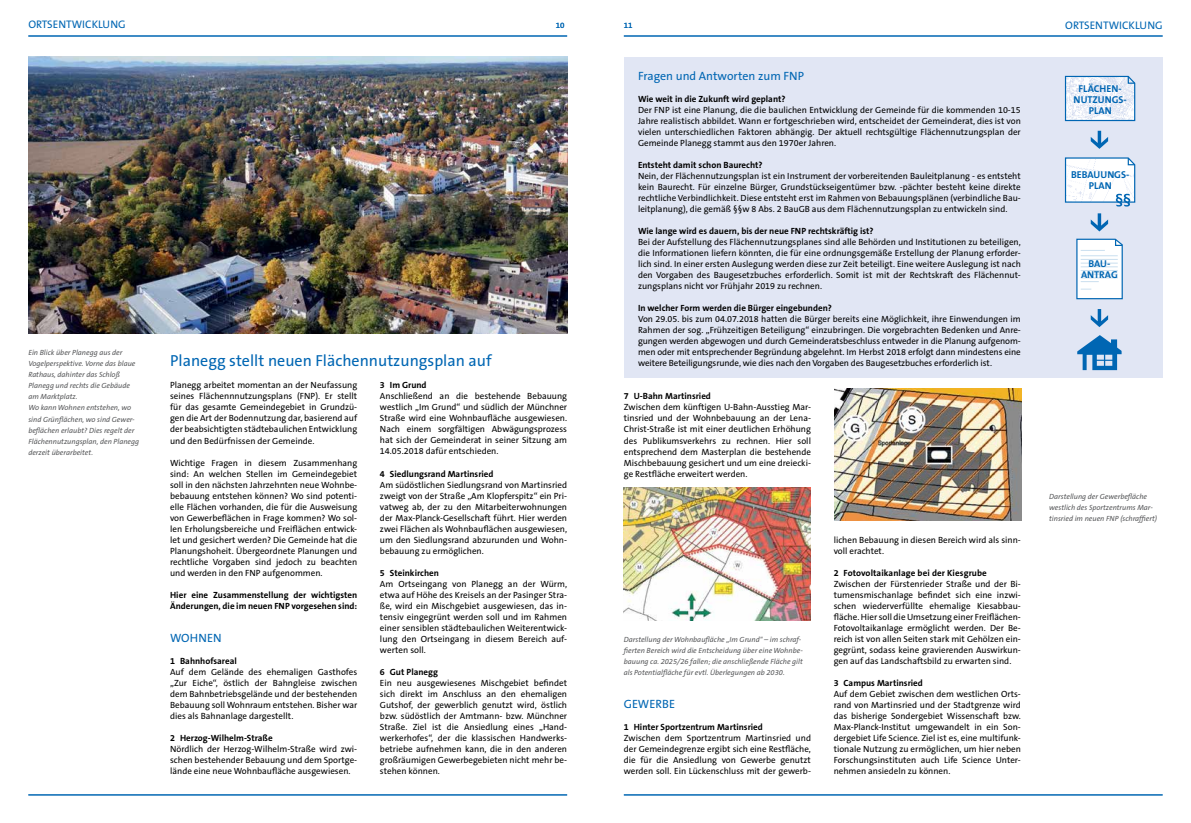
<style>
.page{position:relative;width:1191px;height:823px;background:#fff}
.page>*{position:absolute;margin:0;border:0;box-sizing:border-box;transform-origin:0 0}
.t1{font:16px "The Sans B5 Plain";color:#0066b3}
.t2{font:12px "The Sans B5 Plain";color:#0066b3}
.t3{font:11px "The Sans B5 Plain";color:#0066b3}
.t4{font:700 10px/11px "The Sans B7";color:#0066b3;text-align:center}
.t5{font:9px/11px "The Sans B5 Plain";color:#000;text-align:justify}
.t6{font:700 9px/11px "The Sans B7";color:#000}
.t7{font:8px "The Sans B5 Plain";color:#0066b3}
.t8{font:italic 7.5px/11px "The Sans B5 Plain";color:#58595b}
</style>
<div class="page">
<div style="left:624px;top:57px;width:538px;height:320px;background:#e1e6f4"></div>
<hr style="left:624px;top:36px;width:538px;height:1px;background:#0066b3">
<hr style="left:624px;top:794px;width:538px;height:1px;background:#0066b3">
<hr style="left:28px;top:36px;width:539px;height:1px;background:#0066b3">
<hr style="left:28px;top:794px;width:539px;height:1px;background:#0066b3">
<img style="left:28px;top:57px;width:539px;height:276px">
<img style="left:834px;top:388px;width:187px;height:132px">
<img style="left:623px;top:487px;width:187px;height:133px">
<svg style="left:1064px;top:75px;width:72px;height:47px"></svg>
<svg style="left:1064px;top:157px;width:72px;height:49px;background:#e0ebf5"></svg>
<svg style="left:1076px;top:238px;width:47px;height:62px;background:#e1ecf5"></svg>
<svg style="left:1077px;top:335px;width:44px;height:35px"></svg>
<svg style="left:1090px;top:130px;width:19px;height:19px"></svg>
<svg style="left:1090px;top:213px;width:19px;height:18px"></svg>
<svg style="left:1090px;top:309px;width:19px;height:18px"></svg>
<p class="t3" style="left:28px;top:19px;width:99px">ORTSENTWICKLUNG</p>
<p class="t7" style="left:556px;top:21px;width:10px">10</p>
<p class="t7" style="left:624px;top:21px;width:10px">11</p>
<p class="t3" style="left:1065px;top:19px;width:99px">ORTSENTWICKLUNG</p>
<p class="t8" style="left:28px;top:347px;width:112px">Ein Blick über Planegg aus der<br>Vogelperspektive. Vorne das blaue<br>Rathaus, dahinter das Schloß<br>Planegg und rechts die Gebäude am Marktplatz.<br>Wo kann Wohnen entstehen, wo sind Grünflächen, wo sind Gewer&shy;beflächen erlaubt? Dies regelt der<br>Flächennutzungsplan, den Planegg derzeit überarbeitet.</p>
<h1 class="t1" style="left:170px;top:352px;width:323px">Planegg stellt neuen Flächennutzungsplan auf</h1>
<p class="t5" style="left:170px;top:380px;width:189px">Planegg arbeitet momentan an der Neufassung seines Flächennnutzungsplans (FNP). Er stellt für das gesamte Gemeindegebiet in Grundzü&shy;gen die Art der Bodennutzung dar, basierend auf der beabsichtigten städtebaulichen Entwicklung und den Bedürfnissen der Gemeinde.</p>
<p class="t5" style="left:170px;top:457px;width:189px">Wichtige Fragen in diesem Zusammenhang sind: An welchen Stellen im Gemeindegebiet soll in den nächsten Jahrzehnten neue Wohnbe&shy;bebauung entstehen können? Wo sind potenti&shy;elle Flächen vorhanden, die für die Ausweisung von Gewerbeflächen in Frage kommen? Wo sol&shy;len Erholungsbereiche und Freiflächen entwick&shy;let und gesichert werden? Die Gemeinde hat die Planungshoheit. Übergeordnete Planungen und rechtliche Vorgaben sind jedoch zu beachten und werden in den FNP aufgenommen.</p>
<p class="t6" style="left:170px;top:589px;width:189px">Hier eine Zusammenstellung der wichtigsten<br>Änderungen, die im neuen FNP vorgesehen sind:</p>
<h2 class="t2" style="left:170px;top:631px;width:53px">WOHNEN</h2>
<p class="t6" style="left:170px;top:655px;width:68px">1 Bahnhofsareal</p>
<p class="t5" style="left:170px;top:666px;width:189px">Auf dem Gelände des ehemaligen Gasthofes „Zur Eiche“, östlich der Bahngleise zwischen dem Bahnbetriebsgelände und der bestehenden Bebauung soll Wohnraum entstehen. Bisher war dies als Bahnanlage dargestellt.</p>
<p class="t6" style="left:170px;top:732px;width:104px">2 Herzog-Wilhelm-Straße</p>
<p class="t5" style="left:170px;top:743px;width:189px">Nördlich der Herzog-Wilhelm-Straße wird zwi&shy;schen bestehender Bebauung und dem Sportge&shy;lände eine neue Wohnbaufläche ausgewiesen.</p>
<p class="t6" style="left:380px;top:380px;width:48px">3 Im Grund</p>
<p class="t5" style="left:380px;top:391px;width:189px">Anschließend an die bestehende Bebauung westlich „Im Grund“ und südlich der Münchner Straße wird eine Wohnbaufläche ausgewiesen.<br>Nach einem sorgfältigen Abwägungsprozess hat sich der Gemeinderat in seiner Sitzung am 14.05.2018 dafür entschieden.</p>
<p class="t6" style="left:380px;top:468px;width:115px">4 Siedlungsrand Martinsried</p>
<p class="t5" style="left:380px;top:479px;width:189px">Am südöstlichen Siedlungsrand von Martinsried zweigt von der Straße „Am Klopferspitz“ ein Pri&shy;vatweg ab, der zu den Mitarbeiterwohnungen der Max-Planck-Gesellschaft führt. Hier werden zwei Flächen als Wohnbauflächen ausgewiesen, um den Siedlungsrand abzurunden und Wohn&shy;bebauung zu ermöglichen.</p>
<p class="t6" style="left:380px;top:567px;width:60px">5 Steinkirchen</p>
<p class="t5" style="left:380px;top:578px;width:189px">Am Ortseingang von Planegg an der Würm, etwa auf Höhe des Kreisels an der Pasinger Stra&shy;ße, wird ein Mischgebiet ausgewiesen, das in&shy;tensiv eingegrünt werden soll und im Rahmen einer sensiblen städtebaulichen Weiterentwick&shy;lung den Ortseingang in diesem Bereich auf&shy;werten soll.</p>
<p class="t6" style="left:380px;top:666px;width:60px">6 Gut Planegg</p>
<p class="t5" style="left:380px;top:677px;width:189px">Ein neu ausgewiesenes Mischgebiet befindet sich direkt im Anschluss an den ehemaligen Gutshof, der gewerblich genutzt wird, östlich bzw. südöstlich der Amtmann- bzw. Münchner Straße. Ziel ist die Ansiedlung eines „Hand&shy;werkerhofes“, der die klassischen Handwerks&shy;betriebe aufnehmen kann, die in den anderen großräumigen Gewerbegebieten nicht mehr be&shy;stehen können.</p>
<h2 class="t2" style="left:638px;top:70px;width:168px">Fragen und Antworten zum FNP</h2>
<p class="t6" style="left:638px;top:94px;width:149px">Wie weit in die Zukunft wird geplant?</p>
<p class="t5" style="left:638px;top:105px;width:384px">Der FNP ist eine Planung, die die baulichen Entwicklung der Gemeinde für die kommenden 10-15<br>Jahre realistisch abbildet. Wann er fortgeschrieben wird, entscheidet der Gemeinderat, dies ist von vielen unterschiedlichen Faktoren abhängig. Der aktuell rechtsgültige Flächennutzungsplan der Gemeinde Planegg stammt aus den 1970er Jahren.</p>
<p class="t6" style="left:638px;top:160px;width:126px">Entsteht damit schon Baurecht?</p>
<p class="t5" style="left:638px;top:171px;width:384px">Nein, der Flächennutzungsplan ist ein Instrument der vorbereitenden Bauleitplanung - es entsteht kein Baurecht. Für einzelne Bürger, Grundstückseigentümer bzw. -pächter besteht keine direkte rechtliche Verbindlichkeit. Diese entsteht erst im Rahmen von Bebauungsplänen (verbindliche Bau&shy;leitplanung), die gemäß §§w 8 Abs. 2 BauGB aus dem Flächennutzungsplan zu entwickeln sind.</p>
<p class="t6" style="left:638px;top:226px;width:237px">Wie lange wird es dauern, bis der neue FNP rechtskräftig ist?</p>
<p class="t5" style="left:638px;top:237px;width:384px">Bei der Aufstellung des Flächennutzungsplanes sind alle Behörden und Institutionen zu beteiligen, die Informationen liefern könnten, die für eine ordnungsgemäße Erstellung der Planung erforder&shy;lich sind. In einer ersten Auslegung werden diese zur Zeit beteiligt. Eine weitere Auslegung ist nach den Vorgaben des Baugesetzbuches erforderlich. Somit ist mit der Rechtskraft des Flächennut&shy;zungsplans nicht vor Frühjahr 2019 zu rechnen.</p>
<p class="t6" style="left:638px;top:303px;width:195px">In welcher Form werden die Bürger eingebunden?</p>
<p class="t5" style="left:638px;top:314px;width:384px">Von 29.05. bis zum 04.07.2018 hatten die Bürger bereits eine Möglichkeit, ihre Einwendungen im Rahmen der sog. „Frühzeitigen Beteiligung“ einzubringen. Die vorgebrachten Bedenken und Anre&shy;gungen werden abgewogen und durch Gemeinderatsbeschluss entweder in die Planung aufgenom&shy;men oder mit entsprechender Begründung abgelehnt. Im Herbst 2018 erfolgt dann mindestens eine weitere Beteiligungsrunde, wie dies nach den Vorgaben des Baugesetzbuches erforderlich ist.</p>
<p class="t6" style="left:624px;top:391px;width:89px">7 U-Bahn Martinsried</p>
<p class="t5" style="left:624px;top:402px;width:189px">Zwischen dem künftigen U-Bahn-Ausstieg Mar&shy;tinsried und der Wohnbebauung an der Lena-Christ-Straße ist mit einer deutlichen Erhöhung des Publikumsverkehrs zu rechnen. Hier soll entsprechend dem Masterplan die bestehende Mischbebauung gesichert und um eine dreiecki&shy;ge Restfläche erweitert werden.</p>
<p class="t8" style="left:624px;top:633px;width:180px">Darstellung der Wohnbaufläche „Im Grund" – im schraf&shy;fierten Bereich wird die Entscheidung über eine Wohnbe&shy;bauung ca. 2025/26 fallen; die anschließende Fläche gilt als Potentialfläche für evtl. Überlegungen ab 2030.</p>
<h2 class="t2" style="left:624px;top:697px;width:53px">GEWERBE</h2>
<p class="t6" style="left:624px;top:721px;width:141px">1 Hinter Sportzentrum Martinsried</p>
<p class="t5" style="left:624px;top:732px;width:189px">Zwischen dem Sportzentrum Martinsried und der Gemeindegrenze ergibt sich eine Restfläche, die für die Ansiedlung von Gewerbe genutzt werden soll. Ein Lückenschluss mit der gewerb-</p>
<p class="t5" style="left:833px;top:534px;width:189px">lichen Bebauung in diesen Bereich wird als sinn&shy;voll erachtet.</p>
<p class="t6" style="left:833px;top:567px;width:155px">2 Fotovoltaikanlage bei der Kiesgrube</p>
<p class="t5" style="left:833px;top:578px;width:189px">Zwischen der Fürstenrieder Straße und der Bi&shy;tumensmischanlage befindet sich eine inzwi&shy;schen wiederverfüllte ehemalige Kiesabbau&shy;fläche. Hier soll die Umsetzung einer Freiflächen-Fotovoltaikanlage ermöglicht werden. Der Be&shy;reich ist von allen Seiten stark mit Gehölzen ein&shy;gegrünt, sodass keine gravierenden Auswirkun&shy;gen auf das Landschaftsbild zu erwarten sind.</p>
<p class="t6" style="left:833px;top:677px;width:91px">3 Campus Martinsried</p>
<p class="t5" style="left:833px;top:688px;width:189px">Auf dem Gebiet zwischen dem westlichen Orts&shy;rand von Martinsried und der Stadtgrenze wird das bisherige Sondergebiet Wissenschaft bzw.<br>Max-Planck-Institut umgewandelt in ein Son&shy;dergebiet Life Science. Ziel ist es, eine multifunk&shy;tionale Nutzung zu ermöglichen, um hier neben Forschungsinstituten auch Life Science Unter&shy;nehmen ansiedeln zu können.</p>
<p class="t4" style="left:1073px;top:84px;width:55px">FLÄCHEN-<br>NUTZUNGS-<br>PLAN</p>
<p class="t4" style="left:1071px;top:169px;width:60px">BEBAUUNGS-<br>PLAN</p>
<p class="t4" style="left:1081px;top:258px;width:38px">BAU-<br>ANTRAG</p>
<p class="t8" style="left:1049px;top:490px;width:109px">Darstellung der Gewerbefläche westlich des Sportzentrums Mar&shy;tinsried im neuen FNP (schraffiert)</p>
</div>
